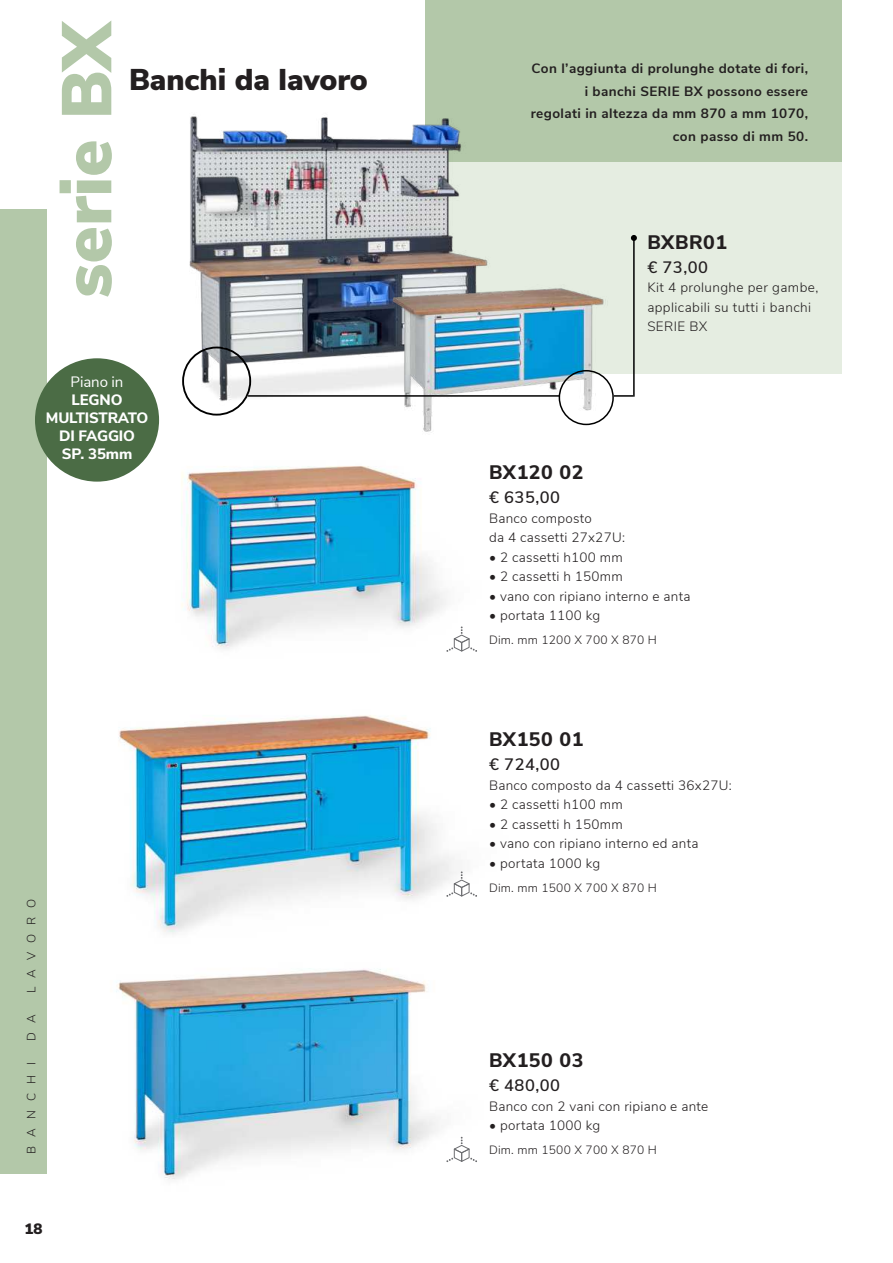
<style>
.page{position:relative;width:893px;height:1263px;background:#fff}
.page>*{position:absolute;margin:0;border:0;box-sizing:border-box;transform-origin:0 0}
.t1{font:900 70.2px "Nunito Sans";color:#b3c8a9}
.t2{font:900 30px "Nunito Sans";color:#231f20}
.t3{font:800 19.5px "Nunito Sans";letter-spacing:.03em;color:#231f20}
.t4{font:600 16.5px "Nunito Sans";letter-spacing:.03em;color:#231f20}
.t5{font:800 15px/18px "Nunito Sans";letter-spacing:-.01em;color:#fff;text-align:center}
.t6{font:15px "Nunito Sans";letter-spacing:-.01em;color:#fff}
.t7{font:900 15px "Nunito Sans";color:#231f20}
.t8{font:300 13.5px/19.5px "Nunito Sans";letter-spacing:.02em;color:#231f20}
.t9{font:700 13.5px/22.5px "Nunito Sans";letter-spacing:.03em;color:#231f20;text-align:right}
.t10{font:300 12px "Nunito Sans";letter-spacing:.02em;color:#231f20}
</style>
<div class="page">
<div style="left:425px;top:1px;width:416px;height:373px;background:#e5ede1"></div>
<div style="left:425px;top:0;width:417px;height:162px;background:#b3c8a9"></div>
<img style="left:116px;top:969px;width:346px;height:211px">
<img style="left:118px;top:715px;width:337px;height:219px">
<img style="left:114px;top:456px;width:332px;height:193px">
<svg style="left:446px;top:1137px;width:31px;height:25px"></svg>
<svg style="left:446px;top:626px;width:31px;height:26px"></svg>
<svg style="left:446px;top:871px;width:31px;height:26px"></svg>
<div style="left:0;top:209px;width:47px;height:965px;background:#b3c8a9"></div>
<img style="left:182px;top:114px;width:306px;height:294px">
<img style="left:380px;top:279px;width:234px;height:153px">
<div style="left:559px;top:370px;width:55px;height:55px;border:2px solid #000;border-radius:50%"></div>
<div style="left:182px;top:347px;width:69px;height:69px;border:2px solid #000;border-radius:50%"></div>
<svg style="left:614px;top:395px;width:19px;height:2px"></svg>
<hr style="left:633px;top:238px;width:2px;height:159px;background:#000">
<svg style="left:631px;top:235px;width:6px;height:6px"></svg>
<hr style="left:248px;top:395px;width:312px;height:2px;background:#000">
<div style="left:35px;top:358px;width:124px;height:124px;background:#4b6c45;border-radius:50%"></div>
<h1 class="t1" style="left:60px;top:298px;width:281px;rotate:-90deg">serie BX</h1>
<h2 class="t2" style="left:129px;top:68px;width:240px">Banchi da lavoro</h2>
<p class="t6" style="left:71px;top:376px;width:54px">Piano in</p>
<p class="t5" style="left:46px;top:392px;width:104px">LEGNO<br>MULTISTRATO<br>DI FAGGIO<br>SP. 35mm</p>
<p class="t10" style="left:27px;top:993px;width:96px;rotate:-90deg">LAVORO</p>
<p class="t10" style="left:27px;top:1041px;width:28px;rotate:-90deg">D A</p>
<p class="t10" style="left:27px;top:1154px;width:93px;rotate:-90deg">BANCHI</p>
<p class="t7" style="left:25px;top:1222px;width:19px">18</p>
<p class="t9" style="left:531px;top:56px;width:279px">Con l’aggiunta di prolunghe dotate di fori, i banchi SERIE BX possono essere<br>regolati in altezza da mm 870 a mm 1070, con passo di mm 50.</p>
<h3 class="t3" style="left:647px;top:234px;width:81px">BXBR01</h3>
<p class="t4" style="left:647px;top:261px;width:62px">€ 73,00</p>
<p class="t8" style="left:647px;top:279px;width:173px">Kit 4 prolunghe per gambe, applicabili su tutti i banchi<br>SERIE BX</p>
<h3 class="t3" style="left:489px;top:464px;width:96px">BX120 02</h3>
<p class="t4" style="left:489px;top:491px;width:73px">€ 635,00</p>
<p class="t8" style="left:489px;top:509px;width:137px">Banco composto<br>da 4 cassetti 27x27U:</p>
<p class="t8" style="left:489px;top:548px;width:135px">• 2 cassetti h100 mm</p>
<p class="t8" style="left:489px;top:568px;width:135px">• 2 cassetti h 150mm</p>
<p class="t8" style="left:489px;top:587px;width:203px">• vano con ripiano interno e anta</p>
<p class="t8" style="left:489px;top:607px;width:113px">• portata 1100 kg</p>
<p class="t10" style="left:489px;top:635px;width:169px">Dim. mm 1200 X 700 X 870 H</p>
<h3 class="t3" style="left:489px;top:731px;width:96px">BX150 01</h3>
<p class="t4" style="left:489px;top:758px;width:73px">€ 724,00</p>
<p class="t8" style="left:489px;top:776px;width:244px">Banco composto da 4 cassetti 36x27U:</p>
<p class="t8" style="left:489px;top:795px;width:135px">• 2 cassetti h100 mm</p>
<p class="t8" style="left:489px;top:815px;width:135px">• 2 cassetti h 150mm</p>
<p class="t8" style="left:489px;top:834px;width:211px">• vano con ripiano interno ed anta</p>
<p class="t8" style="left:489px;top:854px;width:113px">• portata 1000 kg</p>
<p class="t10" style="left:489px;top:883px;width:169px">Dim. mm 1500 X 700 X 870 H</p>
<h3 class="t3" style="left:489px;top:1052px;width:96px">BX150 03</h3>
<p class="t4" style="left:489px;top:1080px;width:73px">€ 480,00</p>
<p class="t8" style="left:489px;top:1097px;width:221px">Banco con 2 vani con ripiano e ante</p>
<p class="t8" style="left:489px;top:1117px;width:113px">• portata 1000 kg</p>
<p class="t10" style="left:489px;top:1145px;width:169px">Dim. mm 1500 X 700 X 870 H</p>
</div>
